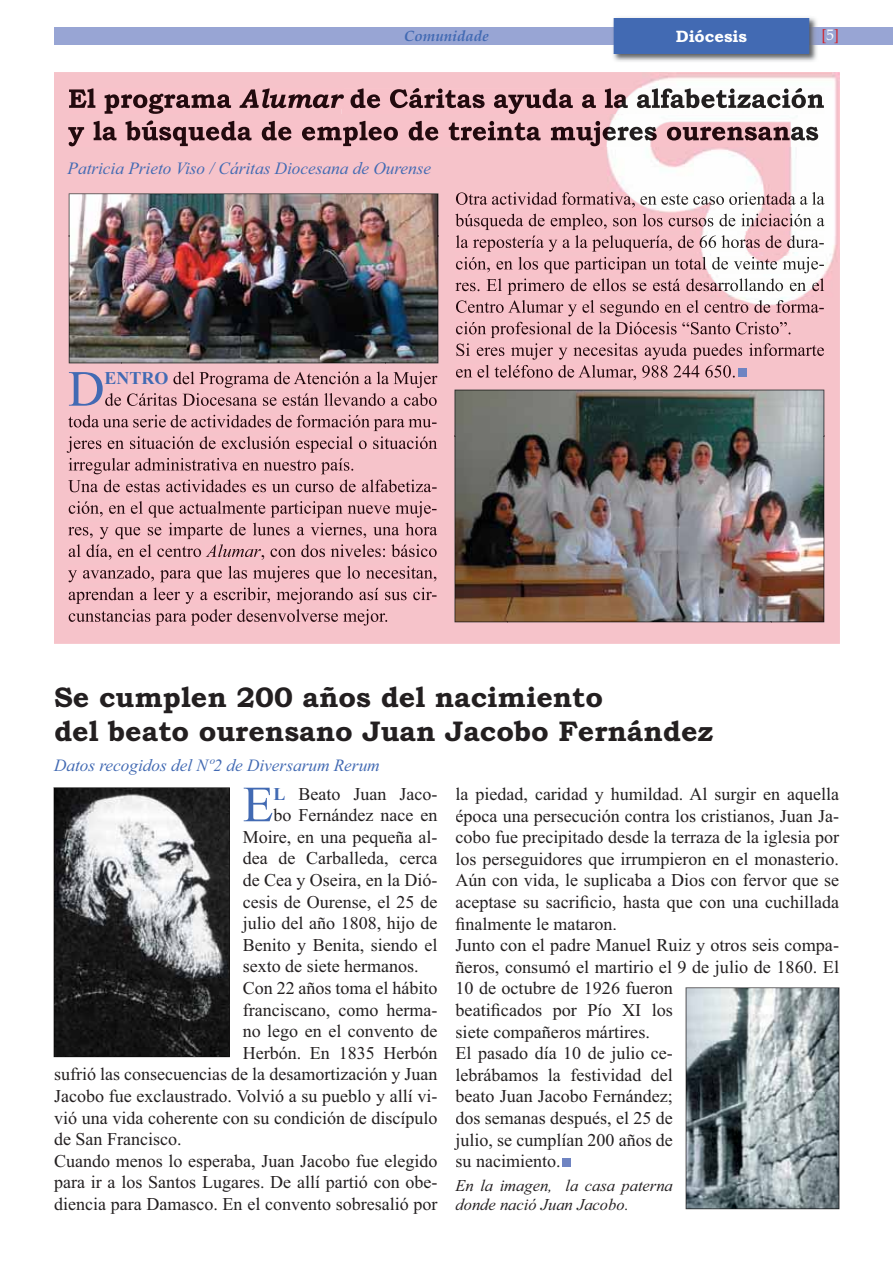
<style>
.page{position:relative;width:893px;height:1263px;background:#fff}
.page>*{position:absolute;margin:0;border:0;box-sizing:border-box;transform-origin:0 0}
.t1{font:50.55px "Times New Roman";color:#426ab3}
.t2{font:700 28.5px/34.2px "Bookman Old Style";color:#231f20}
.t3{font:18px/21.6px "Times New Roman";color:#231f20}
.t4{font:700 18px "Times New Roman";color:#426ab3}
.t5{font:italic 17.25px "Times New Roman";color:#426ab3}
.t6{font:italic 16.5px/19.2px "Times New Roman";color:#231f20}
.t7{font:700 16.5px "Bookman Old Style";color:#fff}
.t8{font:italic 700 15px "Book Antiqua";color:#426ab3}
.t9{font:15px "Book Antiqua";color:#d2232a}
.s1{color:#fff}
.s2{font-weight:700;color:#426ab3}
</style>
<div class="page">
<div style="left:54px;top:27px;width:839px;height:18px;background:#98a5d4"></div>
<img style="left:613px;top:17px;width:204px;height:45px">
<img style="left:613px;top:27px;width:204px;height:18px">
<div style="left:614px;top:18px;width:195px;height:36px;background:#426ab3"></div>
<img style="left:54px;top:72px;width:786px;height:572px">
<img style="left:169px;top:372px;width:268px;height:16px">
<img style="left:173px;top:372px;width:53px;height:15px">
<img style="left:156px;top:393px;width:281px;height:13px">
<img style="left:105px;top:393px;width:51px;height:13px">
<img style="left:68px;top:415px;width:369px;height:16px">
<img style="left:68px;top:415px;width:48px;height:12px">
<img style="left:114px;top:436px;width:323px;height:17px">
<img style="left:67px;top:436px;width:47px;height:17px">
<img style="left:102px;top:458px;width:251px;height:16px">
<img style="left:69px;top:458px;width:33px;height:16px">
<img style="left:120px;top:480px;width:317px;height:12px">
<img style="left:68px;top:480px;width:52px;height:12px">
<img style="left:69px;top:501px;width:368px;height:17px">
<img style="left:69px;top:501px;width:52px;height:16px">
<img style="left:68px;top:523px;width:369px;height:16px">
<img style="left:68px;top:527px;width:56px;height:12px">
<img style="left:69px;top:544px;width:133px;height:16px">
<img style="left:69px;top:544px;width:42px;height:15px">
<img style="left:253px;top:544px;width:8px;height:13px">
<img style="left:206px;top:544px;width:47px;height:13px">
<img style="left:261px;top:544px;width:176px;height:16px">
<img style="left:262px;top:544px;width:62px;height:16px">
<img style="left:68px;top:566px;width:369px;height:16px">
<img style="left:68px;top:570px;width:46px;height:12px">
<img style="left:69px;top:588px;width:368px;height:16px">
<img style="left:69px;top:592px;width:39px;height:12px">
<img style="left:69px;top:609px;width:318px;height:17px">
<img style="left:69px;top:611px;width:45px;height:11px">
<img style="left:456px;top:192px;width:368px;height:16px">
<img style="left:456px;top:192px;width:50px;height:13px">
<img style="left:506px;top:214px;width:318px;height:16px">
<img style="left:455px;top:214px;width:51px;height:16px">
<img style="left:504px;top:235px;width:320px;height:17px">
<img style="left:456px;top:235px;width:48px;height:17px">
<img style="left:456px;top:257px;width:368px;height:16px">
<img style="left:456px;top:257px;width:52px;height:15px">
<img style="left:516px;top:278px;width:308px;height:17px">
<img style="left:455px;top:278px;width:61px;height:17px">
<img style="left:456px;top:300px;width:368px;height:16px">
<img style="left:456px;top:300px;width:65px;height:13px">
<img style="left:504px;top:322px;width:286px;height:16px">
<img style="left:456px;top:322px;width:48px;height:16px">
<img style="left:456px;top:343px;width:368px;height:17px">
<img style="left:456px;top:343px;width:47px;height:13px">
<img style="left:489px;top:365px;width:1px;height:13px">
<img style="left:456px;top:365px;width:33px;height:13px">
<img style="left:494px;top:365px;width:173px;height:15px">
<img style="left:494px;top:365px;width:50px;height:13px">
<img style="left:668px;top:365px;width:5px;height:13px">
<img style="left:673px;top:365px;width:62px;height:13px">
<img style="left:163px;top:88px;width:68px;height:26px">
<img style="left:69px;top:88px;width:94px;height:26px">
<img style="left:330px;top:89px;width:11px;height:19px">
<img style="left:239px;top:89px;width:91px;height:19px">
<img style="left:341px;top:88px;width:483px;height:26px">
<img style="left:350px;top:88px;width:83px;height:20px">
<img style="left:168px;top:120px;width:650px;height:26px">
<img style="left:68px;top:120px;width:100px;height:26px">
<img style="left:508px;top:437px;width:263px;height:184px">
<img style="left:771px;top:437px;width:53px;height:185px">
<img style="left:508px;top:621px;width:264px;height:1px">
<img style="left:455px;top:390px;width:369px;height:47px">
<img style="left:455px;top:436px;width:53px;height:186px">
<img style="left:122px;top:236px;width:263px;height:126px">
<img style="left:69px;top:193px;width:369px;height:1px">
<img style="left:69px;top:236px;width:53px;height:127px">
<img style="left:385px;top:236px;width:53px;height:127px">
<img style="left:121px;top:362px;width:265px;height:1px">
<img style="left:69px;top:194px;width:369px;height:42px">
<svg style="left:54px;top:787px;width:176px;height:269px;background:#606163"></svg>
<img style="left:54px;top:788px;width:176px;height:54px">
<img style="left:54px;top:841px;width:44px;height:216px">
<img style="left:185px;top:841px;width:45px;height:216px">
<img style="left:98px;top:1056px;width:88px;height:1px">
<img style="left:686px;top:988px;width:153px;height:221px">
<div style="left:739px;top:369px;width:8px;height:8px;background:#6f84c2"></div>
<div style="left:563px;top:1158px;width:8px;height:8px;background:#6f84c2"></div>
<p class="t8" style="left:404px;top:28px;width:86px">Comunidade</p>
<p class="t7" style="left:676px;top:30px;width:73px">Diócesis</p>
<p class="t9" style="left:821px;top:26px;width:19px">[<span class="s1">5</span>]</p>
<p class="t5" style="left:68px;top:162px;width:365px">Patricia Prieto Viso / Cáritas Diocesana de Ourense</p>
<h1 class="t1" style="left:68px;top:371px;width:38px">D</h1>
<p class="t4" style="left:105px;top:372px;width:66px">ENTRO</p>
<h2 class="t2" style="left:54px;top:683px;width:661px">Se cumplen 200 años del nacimiento<br>del beato ourensano Juan Jacobo Fernández</h2>
<p class="t5" style="left:54px;top:759px;width:327px">Datos recogidos del Nº2 de Diversarum Rerum</p>
<h1 class="t1" style="left:243px;top:786px;width:32px">E</h1>
<p class="t3" style="left:274px;top:785px;width:165px"><span class="s2">L</span> Beato Juan Jaco-</p>
<p class="t3" style="left:274px;top:806px;width:165px">bo Fernández nace en</p>
<p class="t3" style="left:243px;top:828px;width:196px">Moire, en una pequeña al-</p>
<p class="t3" style="left:243px;top:849px;width:196px">dea de Carballeda, cerca</p>
<p class="t3" style="left:243px;top:871px;width:196px">de Cea y Oseira, en la Dió-</p>
<p class="t3" style="left:243px;top:893px;width:196px">cesis de Ourense, el 25 de</p>
<p class="t3" style="left:243px;top:914px;width:196px">julio del año 1808, hijo de</p>
<p class="t3" style="left:243px;top:936px;width:196px">Benito y Benita, siendo el</p>
<p class="t3" style="left:243px;top:957px;width:177px">sexto de siete hermanos.</p>
<p class="t3" style="left:243px;top:979px;width:196px">Con 22 años toma el hábito</p>
<p class="t3" style="left:243px;top:1001px;width:196px">franciscano, como herma-</p>
<p class="t3" style="left:243px;top:1022px;width:196px">no lego en el convento de</p>
<p class="t3" style="left:243px;top:1044px;width:196px">Herbón. En 1835 Herbón</p>
<p class="t3" style="left:54px;top:1065px;width:385px">sufrió las consecuencias de la desamortización y Juan</p>
<p class="t3" style="left:54px;top:1087px;width:385px">Jacobo fue exclaustrado. Volvió a su pueblo y allí vi-</p>
<p class="t3" style="left:54px;top:1109px;width:385px">vió una vida coherente con su condición de discípulo</p>
<p class="t3" style="left:54px;top:1130px;width:129px">de San Francisco.</p>
<p class="t3" style="left:54px;top:1152px;width:385px">Cuando menos lo esperaba, Juan Jacobo fue elegido</p>
<p class="t3" style="left:54px;top:1173px;width:385px">para ir a los Santos Lugares. De allí partió con obe-</p>
<p class="t3" style="left:54px;top:1195px;width:385px">diencia para Damasco. En el convento sobresalió por</p>
<p class="t3" style="left:455px;top:785px;width:385px">la piedad, caridad y humildad. Al surgir en aquella época una persecución contra los cristianos, Juan Ja&shy;cobo fue precipitado desde la terraza de la iglesia por los perseguidores que irrumpieron en el monasterio.<br>Aún con vida, le suplicaba a Dios con fervor que se aceptase su sacrificio, hasta que con una cuchillada finalmente le mataron.<br>Junto con el padre Manuel Ruiz y otros seis compa&shy;ñeros, consumó el martirio el 9 de julio de 1860. El 10 de octubre de 1926 fueron<br>beatificados por Pío XI los<br>siete compañeros mártires.<br>El pasado día 10 de julio ce-<br>lebrábamos la festividad del<br>beato Juan Jacobo Fernández;<br>dos semanas después, el 25 de<br>julio, se cumplían 200 años de<br>su nacimiento.</p>
<p class="t6" style="left:455px;top:1177px;width:219px">En la imagen, la casa paterna donde nació Juan Jacobo.</p>
</div>
